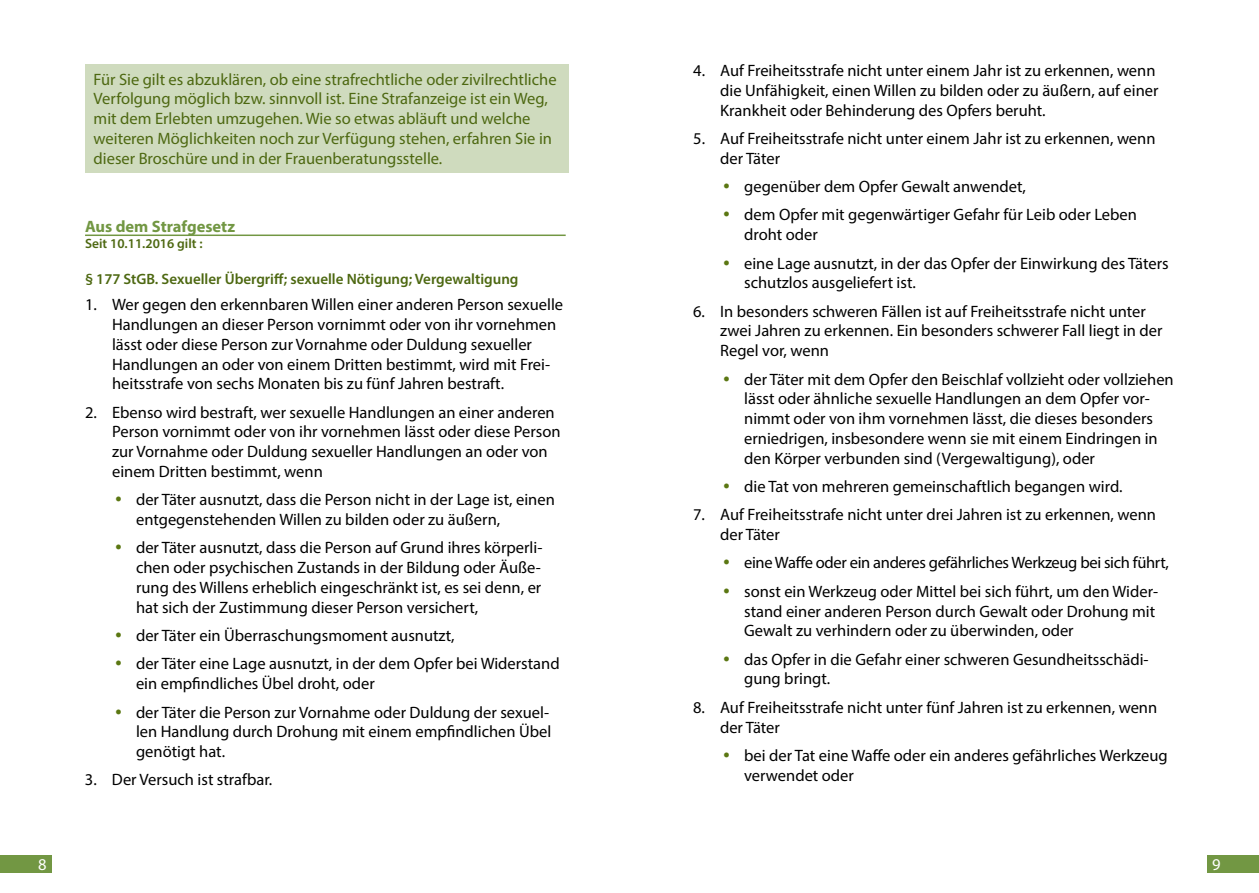
<style>
.page{position:relative;width:1259px;height:893px;background:#fff}
.page>*{position:absolute;margin:0;border:0;box-sizing:border-box;transform-origin:0 0}
.t1{font:16.5px/19.8px "Myriad Pro";color:#000}
.t2{font:16.5px/19.8px "Myriad Pro";color:#4d6811}
.t3{font:16.5px "Myriad Pro";letter-spacing:-.02em;color:#000}
.t4{font:700 16.5px "Myriad Pro";color:#729743}
.t5{font:16.5px "Myriad Pro";color:#fff}
.t6{font:600 15px "Myriad Pro";color:#4d6811}
.t7{font:600 13.5px "Myriad Pro";color:#4d6811}
.s1{color:#5b7712}
</style>
<div class="page">
<div style="left:0;top:856px;width:51px;height:17px;background:#729743"></div>
<div style="left:1208px;top:856px;width:51px;height:17px;background:#729743"></div>
<hr style="left:85px;top:235px;width:481px;height:1px;background:#729743">
<div style="left:85px;top:64px;width:483px;height:108px;background:#cfdbbe"></div>
<p class="t2" style="left:94px;top:69px;width:464px">Für Sie gilt es abzuklären, ob eine strafrechtliche oder zivilrechtliche Verfolgung möglich bzw. sinnvoll ist. Eine Strafanzeige ist ein Weg, mit dem Erlebten umzugehen. Wie so etwas abläuft und welche weiteren Möglichkeiten noch zur Verfügung stehen, erfahren Sie in dieser Broschüre und in der Frauenberatungsstelle.</p>
<p class="t4" style="left:85px;top:215px;width:151px">Aus dem Strafgesetz</p>
<p class="t7" style="left:85px;top:235px;width:119px">Seit 10.11.2016 gilt :</p>
<p class="t6" style="left:85px;top:269px;width:435px">§ 177 StGB. Sexueller Übergriff; sexuelle Nötigung; Vergewaltigung</p>
<p class="t1" style="left:112px;top:294px;width:453px;text-indent:-27px">1. Wer gegen den erkennbaren Willen einer anderen Person sexuelle Handlungen an dieser Person vornimmt oder von ihr vornehmen lässt oder diese Person zur Vornahme oder Duldung sexueller Handlungen an oder von einem Dritten bestimmt, wird mit Frei&shy;heitsstrafe von sechs Monaten bis zu fünf Jahren bestraft.</p>
<p class="t1" style="left:112px;top:402px;width:450px;text-indent:-27px">2. Ebenso wird bestraft, wer sexuelle Handlungen an einer anderen Person vornimmt oder von ihr vornehmen lässt oder diese Person zur Vornahme oder Duldung sexueller Handlungen an oder von einem Dritten bestimmt, wenn</p>
<p class="t1" style="left:136px;top:490px;width:420px;text-indent:-21px"><span class="s1">•</span> der Täter ausnutzt, dass die Person nicht in der Lage ist, einen entgegenstehenden Willen zu bilden oder zu äußern,</p>
<p class="t1" style="left:136px;top:538px;width:408px;text-align:justify;text-indent:-21px"><span class="s1">•</span> der Täter ausnutzt, dass die Person auf Grund ihres körperli&shy;chen oder psychischen Zustands in der Bildung oder Äuße&shy;rung des Willens erheblich eingeschränkt ist, es sei denn, er hat sich der Zustimmung dieser Person versichert,</p>
<p class="t1" style="left:115px;top:625px;width:341px"><span class="s1">•</span> der Täter ein Überraschungsmoment ausnutzt,</p>
<p class="t1" style="left:136px;top:654px;width:425px;text-indent:-21px"><span class="s1">•</span> der Täter eine Lage ausnutzt, in der dem Opfer bei Widerstand ein empfindliches Übel droht, oder</p>
<p class="t1" style="left:136px;top:702px;width:417px;text-indent:-21px"><span class="s1">•</span> der Täter die Person zur Vornahme oder Duldung der sexuel&shy;len Handlung durch Drohung mit einem empfindlichen Übel genötigt hat.</p>
<p class="t1" style="left:85px;top:770px;width:189px">3. Der Versuch ist strafbar.</p>
<p class="t1" style="left:720px;top:60px;width:440px;text-indent:-27px">4. Auf Freiheitsstrafe nicht unter einem Jahr ist zu erkennen, wenn die Unfähigkeit, einen Willen zu bilden oder zu äußern, auf einer<br>Krankheit oder Behinderung des Opfers beruht.</p>
<p class="t1" style="left:720px;top:128px;width:437px;text-indent:-27px">5. Auf Freiheitsstrafe nicht unter einem Jahr ist zu erkennen, wenn der Täter</p>
<p class="t1" style="left:723px;top:176px;width:304px"><span class="s1">•</span> gegenüber dem Opfer Gewalt anwendet,</p>
<p class="t1" style="left:744px;top:205px;width:394px;text-indent:-21px"><span class="s1">•</span> dem Opfer mit gegenwärtiger Gefahr für Leib oder Leben droht oder</p>
<p class="t1" style="left:744px;top:253px;width:426px;text-indent:-21px"><span class="s1">•</span> eine Lage ausnutzt, in der das Opfer der Einwirkung des Täters schutzlos ausgeliefert ist.</p>
<p class="t1" style="left:720px;top:301px;width:444px;text-indent:-27px">6. In besonders schweren Fällen ist auf Freiheitsstrafe nicht unter zwei Jahren zu erkennen. Ein besonders schwerer Fall liegt in der<br>Regel vor, wenn</p>
<p class="t1" style="left:744px;top:369px;width:431px;text-indent:-21px"><span class="s1">•</span> der Täter mit dem Opfer den Beischlaf vollzieht oder vollziehen lässt oder ähnliche sexuelle Handlungen an dem Opfer vor&shy;nimmt oder von ihm vornehmen lässt, die dieses besonders erniedrigen, insbesondere wenn sie mit einem Eindringen in den Körper verbunden sind (Vergewaltigung), oder</p>
<p class="t1" style="left:723px;top:476px;width:401px"><span class="s1">•</span> die Tat von mehreren gemeinschaftlich begangen wird.</p>
<p class="t1" style="left:720px;top:505px;width:437px;text-indent:-27px">7. Auf Freiheitsstrafe nicht unter drei Jahren ist zu erkennen, wenn der Täter</p>
<p class="t3" style="left:723px;top:553px;width:447px"><span class="s1">•</span> eine Waffe oder ein anderes gefährliches Werkzeug bei sich führt,</p>
<p class="t1" style="left:744px;top:581px;width:415px;text-indent:-21px"><span class="s1">•</span> sonst ein Werkzeug oder Mittel bei sich führt, um den Wider&shy;stand einer anderen Person durch Gewalt oder Drohung mit<br>Gewalt zu verhindern oder zu überwinden, oder</p>
<p class="t1" style="left:744px;top:649px;width:406px;text-indent:-21px"><span class="s1">•</span> das Opfer in die Gefahr einer schweren Gesundheitsschädi&shy;gung bringt.</p>
<p class="t1" style="left:720px;top:697px;width:439px;text-indent:-27px">8. Auf Freiheitsstrafe nicht unter fünf Jahren ist zu erkennen, wenn der Täter</p>
<p class="t1" style="left:744px;top:745px;width:425px;text-indent:-21px"><span class="s1">•</span> bei der Tat eine Waffe oder ein anderes gefährliches Werkzeug verwendet oder</p>
<p class="t5" style="left:38px;top:854px;width:10px">8</p>
<p class="t5" style="left:1212px;top:854px;width:10px">9</p>
</div>
